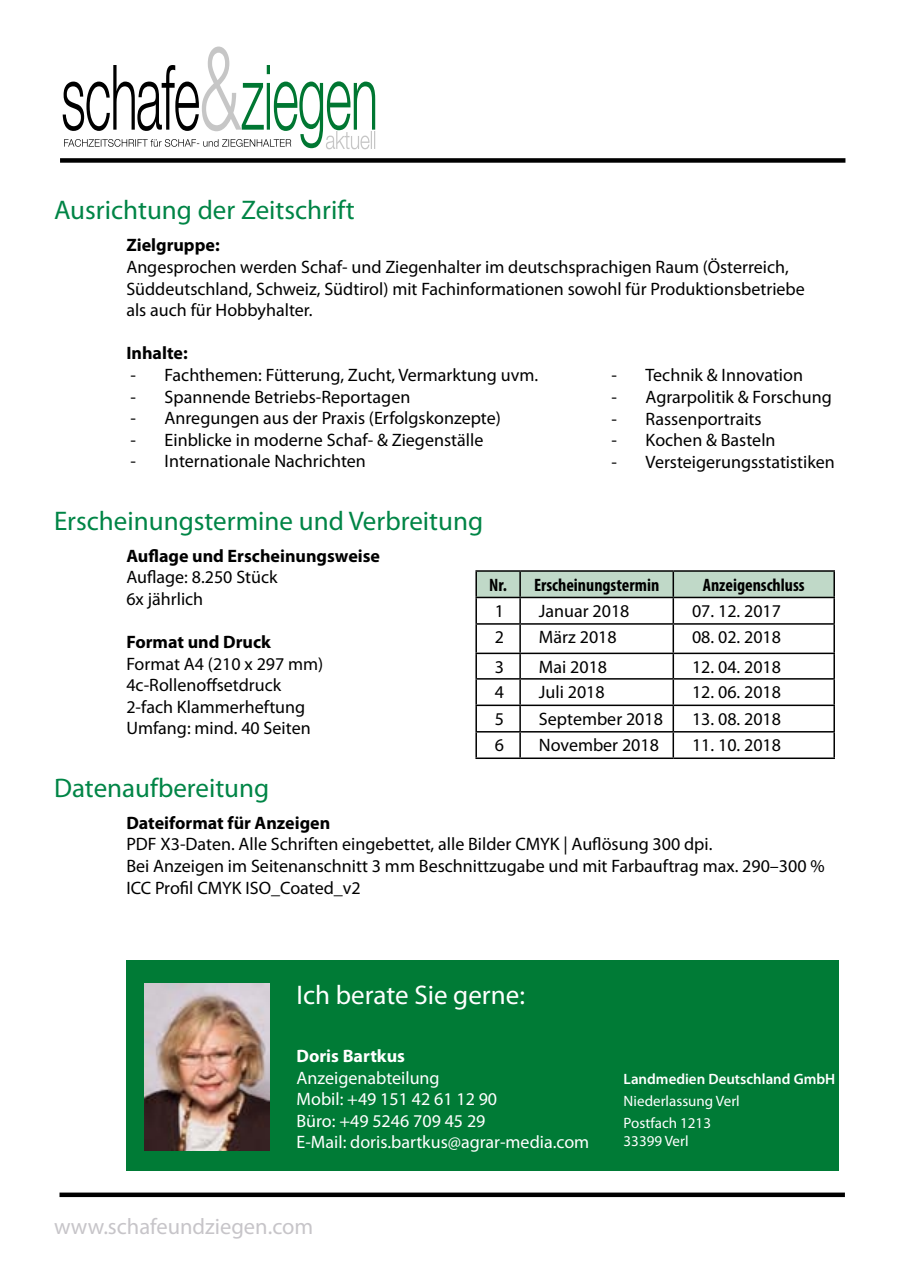
<style>
.page{position:relative;width:902px;height:1280px;background:#fff}
.page>*{position:absolute;margin:0;border:0;box-sizing:border-box;transform-origin:0 0}
.t1{font:27px "Myriad Pro";color:#008546}
.t2{font:27px "Myriad Pro";color:#fff}
.t3{font:22.5px "Myriad Pro";color:#c7c5c9}
.t4{font:18px/21.6px "Myriad Pro";color:#000}
.t5{font:18px/21.6px "Myriad Pro";color:#fff}
.t6{font:700 18px "Myriad Pro";color:#000}
.t7{font:700 condensed 18px "Myriad Pro";color:#000}
.t8{font:700 18px "Myriad Pro";color:#fff}
.t9{font:15px/22.2px "Myriad Pro";color:#fff}
.t10{font:600 15px "Myriad Pro";color:#fff}
</style>
<div class="page">
<div style="left:60px;top:158px;width:785px;height:5px;background:#000"></div>
<div style="left:59px;top:1192px;width:785px;height:5px;background:#000"></div>
<svg style="left:63px;top:47px;width:312px;height:102px"></svg>
<hr style="left:475px;top:570px;width:45px;height:2px;background:#000">
<hr style="left:475px;top:572px;width:2px;height:25px;background:#000">
<hr style="left:520px;top:570px;width:153px;height:2px;background:#000">
<hr style="left:673px;top:570px;width:161px;height:2px;background:#000">
<hr style="left:475px;top:597px;width:45px;height:1px;background:#000">
<hr style="left:475px;top:598px;width:2px;height:25px;background:#000">
<hr style="left:475px;top:623px;width:45px;height:2px;background:#000">
<hr style="left:475px;top:625px;width:2px;height:28px;background:#000">
<hr style="left:475px;top:653px;width:45px;height:1px;background:#000">
<hr style="left:475px;top:654px;width:2px;height:24px;background:#000">
<hr style="left:475px;top:678px;width:45px;height:2px;background:#000">
<hr style="left:475px;top:680px;width:2px;height:25px;background:#000">
<hr style="left:475px;top:705px;width:45px;height:1px;background:#000">
<hr style="left:475px;top:706px;width:2px;height:25px;background:#000">
<hr style="left:475px;top:731px;width:45px;height:1px;background:#000">
<hr style="left:475px;top:732px;width:2px;height:25px;background:#000">
<svg style="left:476px;top:571px;width:358px;height:186px"></svg>
<hr style="left:475px;top:757px;width:45px;height:2px;background:#000">
<hr style="left:520px;top:757px;width:153px;height:2px;background:#000">
<hr style="left:673px;top:757px;width:161px;height:2px;background:#000">
<div style="left:126px;top:960px;width:712px;height:211px;background:#007b36"></div>
<img style="left:145px;top:983px;width:125px;height:168px">
<h1 class="t1" style="left:54px;top:193px;width:302px">Ausrichtung der Zeitschrift</h1>
<p class="t6" style="left:126px;top:233px;width:95px">Zielgruppe:</p>
<p class="t4" style="left:126px;top:256px;width:680px">Angesprochen werden Schaf- und Ziegenhalter im deutschsprachigen Raum (Österreich,<br>Süddeutschland, Schweiz, Südtirol) mit Fachinformationen sowohl für Produktionsbetriebe als auch für Hobbyhalter.</p>
<p class="t6" style="left:126px;top:341px;width:63px">Inhalte:</p>
<p class="t4" style="left:131px;top:364px;width:409px">- Fachthemen: Fütterung, Zucht, Vermarktung uvm.</p>
<p class="t4" style="left:131px;top:385px;width:281px">- Spannende Betriebs-Reportagen</p>
<p class="t4" style="left:131px;top:407px;width:372px">- Anregungen aus der Praxis (Erfolgskonzepte)</p>
<p class="t4" style="left:131px;top:429px;width:354px">- Einblicke in moderne Schaf- &amp; Ziegenställe</p>
<p class="t4" style="left:131px;top:450px;width:237px">- Internationale Nachrichten</p>
<p class="t4" style="left:611px;top:364px;width:193px">- Technik &amp; Innovation</p>
<p class="t4" style="left:611px;top:386px;width:222px">- Agrarpolitik &amp; Forschung</p>
<p class="t4" style="left:611px;top:407px;width:152px">- Rassenportraits</p>
<p class="t4" style="left:611px;top:429px;width:165px">- Kochen &amp; Basteln</p>
<p class="t4" style="left:611px;top:451px;width:225px">- Versteigerungsstatistiken</p>
<h1 class="t1" style="left:54px;top:504px;width:430px">Erscheinungstermine und Verbreitung</h1>
<p class="t6" style="left:126px;top:544px;width:255px">Auflage und Erscheinungsweise</p>
<p class="t4" style="left:126px;top:566px;width:153px">Auflage: 8.250 Stück<br>6x jährlich</p>
<p class="t6" style="left:126px;top:630px;width:146px">Format und Druck</p>
<p class="t4" style="left:126px;top:652px;width:198px">Format A4 (210 x 297 mm)<br>4c-Rollenoffsetdruck<br>2-fach Klammerheftung<br>Umfang: mind. 40 Seiten</p>
<h1 class="t1" style="left:54px;top:771px;width:217px">Datenaufbereitung</h1>
<p class="t6" style="left:126px;top:811px;width:205px">Dateiformat für Anzeigen</p>
<p class="t4" style="left:126px;top:833px;width:699px">PDF X3-Daten. Alle Schriften eingebettet, alle Bilder CMYK | Auflösung 300 dpi.<br>Bei Anzeigen im Seitenanschnitt 3 mm Beschnittzugabe und mit Farbauftrag max. 290–300 %<br>ICC Profil CMYK ISO_Coated_v2</p>
<p class="t7" style="left:489px;top:573px;width:172px">Nr. Erscheinungstermin</p>
<p class="t7" style="left:702px;top:573px;width:103px">Anzeigenschluss</p>
<p class="t4" style="left:495px;top:600px;width:11px">1</p>
<p class="t4" style="left:539px;top:600px;width:92px">Januar 2018</p>
<p class="t4" style="left:692px;top:600px;width:90px">07. 12. 2017</p>
<p class="t4" style="left:495px;top:626px;width:11px">2</p>
<p class="t4" style="left:539px;top:626px;width:79px">März 2018</p>
<p class="t4" style="left:692px;top:626px;width:90px">08. 02. 2018</p>
<p class="t4" style="left:495px;top:656px;width:11px">3</p>
<p class="t4" style="left:539px;top:656px;width:70px">Mai 2018</p>
<p class="t4" style="left:692px;top:656px;width:90px">12. 04. 2018</p>
<p class="t4" style="left:495px;top:681px;width:11px">4</p>
<p class="t4" style="left:539px;top:681px;width:67px">Juli 2018</p>
<p class="t4" style="left:692px;top:681px;width:90px">12. 06. 2018</p>
<p class="t4" style="left:495px;top:708px;width:11px">5</p>
<p class="t4" style="left:539px;top:708px;width:126px">September 2018</p>
<p class="t4" style="left:692px;top:708px;width:90px">13. 08. 2018</p>
<p class="t4" style="left:495px;top:734px;width:11px">6</p>
<p class="t4" style="left:539px;top:734px;width:122px">November 2018</p>
<p class="t4" style="left:692px;top:734px;width:90px">11. 10. 2018</p>
<h1 class="t2" style="left:296px;top:978px;width:230px">Ich berate Sie gerne:</h1>
<p class="t8" style="left:296px;top:1044px;width:110px">Doris Bartkus</p>
<p class="t5" style="left:296px;top:1066px;width:294px">Anzeigenabteilung<br>Mobil: +49 151 42 61 12 90<br>Büro: +49 5246 709 45 29<br>E-Mail: doris.bartkus@agrar-media.com</p>
<p class="t10" style="left:623px;top:1069px;width:213px">Landmedien Deutschland GmbH</p>
<p class="t9" style="left:623px;top:1089px;width:118px">Niederlassung Verl<br>Postfach 1213</p>
<p class="t9" style="left:623px;top:1129px;width:67px">33399 Verl</p>
<p class="t3" style="left:54px;top:1213px;width:261px">www.schafeundziegen.com</p>
</div>
